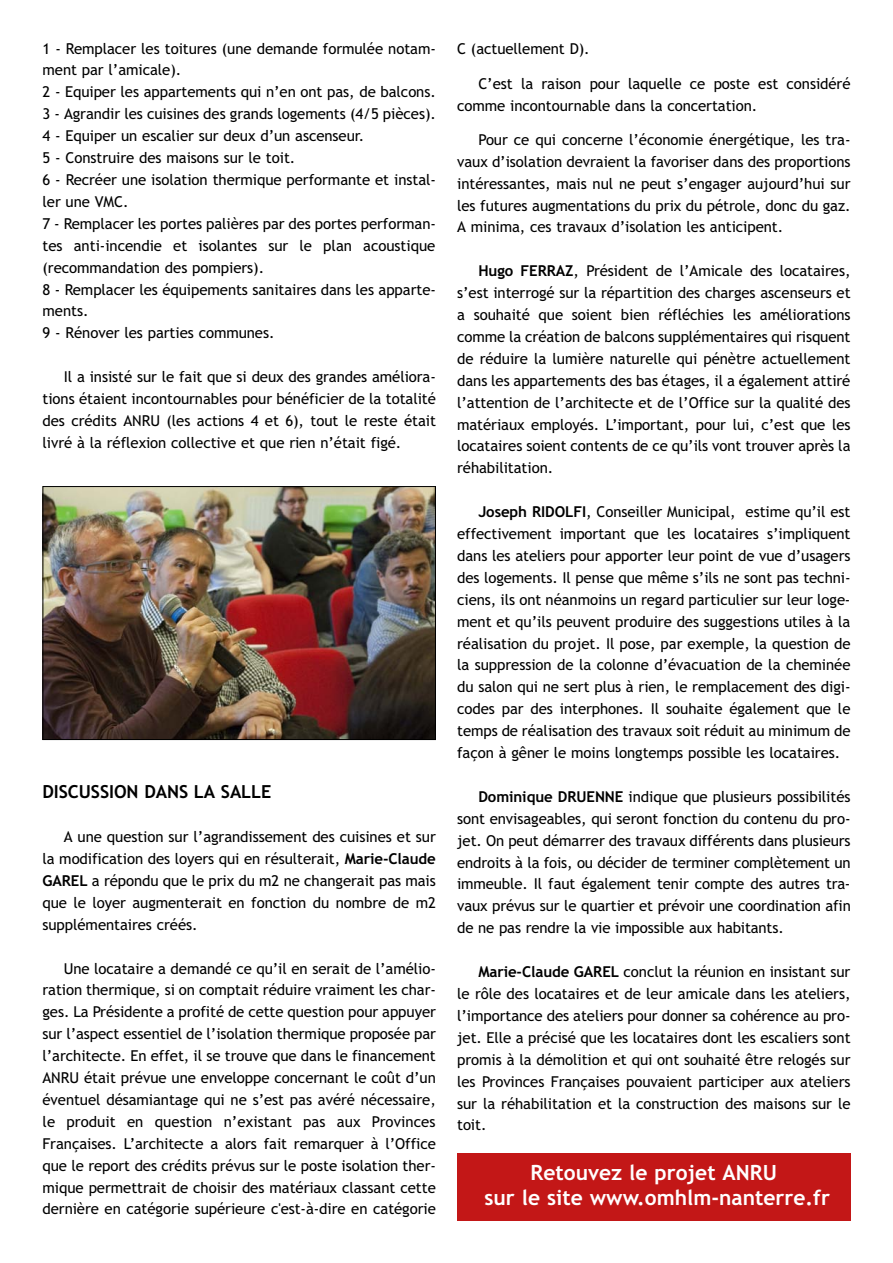
<style>
.page{position:relative;width:893px;height:1263px;background:#fff}
.page>*{position:absolute;margin:0;border:0;box-sizing:border-box;transform-origin:0 0}
.t1{font:700 21px/25.2px "Trebuchet MS";color:#fff;text-align:center}
.t2{font:700 18px "Trebuchet MS";letter-spacing:-.005em;color:#000}
.t3{font:15px/21.9px "Trebuchet MS";letter-spacing:-.005em;color:#000;text-align:justify}
.s1{font-weight:700}
</style>
<div class="page">
<img style="left:45px;top:488px;width:389px;height:250px">
<div style="left:43px;top:486px;width:393px;height:254px;border:1px solid #000"></div>
<div style="left:457px;top:1153px;width:393px;height:67px;background:#c31717"></div>
<p class="t3" style="left:43px;top:37px;width:395px;text-align:left">1 - Remplacer les toitures (une demande formulée notam&shy;ment par l’amicale).<br>2 - Equiper les appartements qui n’en ont pas, de balcons.<br>3 - Agrandir les cuisines des grands logements (4/5 pièces).<br>4 - Equiper un escalier sur deux d’un ascenseur.<br>5 - Construire des maisons sur le toit.<br>6 - Recréer une isolation thermique performante et instal&shy;ler une VMC.<br>7 - Remplacer les portes palières par des portes performan&shy;tes anti-incendie et isolantes sur le plan acoustique (recommandation des pompiers).<br>8 - Remplacer les équipements sanitaires dans les apparte&shy;ments.<br>9 - Rénover les parties communes.</p>
<p class="t3" style="left:43px;top:366px;width:395px;text-indent:21px">Il a insisté sur le fait que si deux des grandes améliora&shy;tions étaient incontournables pour bénéficier de la totalité des crédits ANRU (les actions 4 et 6), tout le reste était livré à la réflexion collective et que rien n’était figé.</p>
<p class="t2" style="left:43px;top:781px;width:230px">DISCUSSION DANS LA SALLE</p>
<p class="t3" style="left:43px;top:826px;width:395px;text-indent:21px">A une question sur l’agrandissement des cuisines et sur la modification des loyers qui en résulterait, <span class="s1">Marie-Claude GAREL</span> a répondu que le prix du m2 ne changerait pas mais que le loyer augmenterait en fonction du nombre de m2 supplémentaires créés.</p>
<p class="t3" style="left:43px;top:957px;width:395px;text-indent:21px">Une locataire a demandé ce qu’il en serait de l’amélio&shy;ration thermique, si on comptait réduire vraiment les char&shy;ges. La Présidente a profité de cette question pour appuyer sur l’aspect essentiel de l’isolation thermique proposée par l’architecte. En effet, il se trouve que dans le financement ANRU était prévue une enveloppe concernant le coût d’un éventuel désamiantage qui ne s’est pas avéré nécessaire, le produit en question n’existant pas aux Provinces Françaises. L’architecte a alors fait remarquer à l’Office que le report des crédits prévus sur le poste isolation ther&shy;mique permettrait de choisir des matériaux classant cette dernière en catégorie supérieure c'est-à-dire en catégorie</p>
<p class="t3" style="left:457px;top:37px;width:134px">C (actuellement D).</p>
<p class="t3" style="left:457px;top:73px;width:395px;text-indent:21px">C’est la raison pour laquelle ce poste est considéré comme incontournable dans la concertation.</p>
<p class="t3" style="left:457px;top:129px;width:395px;text-indent:21px">Pour ce qui concerne l’économie énergétique, les tra&shy;vaux d’isolation devraient la favoriser dans des proportions intéressantes, mais nul ne peut s’engager aujourd’hui sur les futures augmentations du prix du pétrole, donc du gaz.<br>A minima, ces travaux d’isolation les anticipent.</p>
<p class="t3" style="left:457px;top:260px;width:395px;text-indent:21px"><span class="s1">Hugo FERRAZ</span>, Président de l’Amicale des locataires, s’est interrogé sur la répartition des charges ascenseurs et a souhaité que soient bien réfléchies les améliorations comme la création de balcons supplémentaires qui risquent de réduire la lumière naturelle qui pénètre actuellement dans les appartements des bas étages, il a également attiré l’attention de l’architecte et de l’Office sur la qualité des matériaux employés. L’important, pour lui, c’est que les locataires soient contents de ce qu’ils vont trouver après la réhabilitation.</p>
<p class="t3" style="left:457px;top:501px;width:395px;text-indent:21px"><span class="s1">Joseph RIDOLFI</span>, Conseiller Municipal, estime qu’il est effectivement important que les locataires s’impliquent dans les ateliers pour apporter leur point de vue d’usagers des logements. Il pense que même s’ils ne sont pas techni&shy;ciens, ils ont néanmoins un regard particulier sur leur loge&shy;ment et qu’ils peuvent produire des suggestions utiles à la réalisation du projet. Il pose, par exemple, la question de la suppression de la colonne d’évacuation de la cheminée du salon qui ne sert plus à rien, le remplacement des digi&shy;codes par des interphones. Il souhaite également que le temps de réalisation des travaux soit réduit au minimum de façon à gêner le moins longtemps possible les locataires.</p>
<p class="t3" style="left:457px;top:786px;width:395px;text-indent:21px"><span class="s1">Dominique DRUENNE</span> indique que plusieurs possibilités sont envisageables, qui seront fonction du contenu du pro&shy;jet. On peut démarrer des travaux différents dans plusieurs endroits à la fois, ou décider de terminer complètement un immeuble. Il faut également tenir compte des autres tra&shy;vaux prévus sur le quartier et prévoir une coordination afin de ne pas rendre la vie impossible aux habitants.</p>
<p class="t3" style="left:457px;top:961px;width:395px;text-indent:21px"><span class="s1">Marie-Claude GAREL</span> conclut la réunion en insistant sur le rôle des locataires et de leur amicale dans les ateliers, l’importance des ateliers pour donner sa cohérence au pro&shy;jet. Elle a précisé que les locataires dont les escaliers sont promis à la démolition et qui ont souhaité être relogés sur les Provinces Françaises pouvaient participer aux ateliers sur la réhabilitation et la construction des maisons sur le toit.</p>
<h1 class="t1" style="left:484px;top:1160px;width:347px">Retouvez le projet ANRU<br>sur le site www.omhlm-nanterre.fr</h1>
</div>
